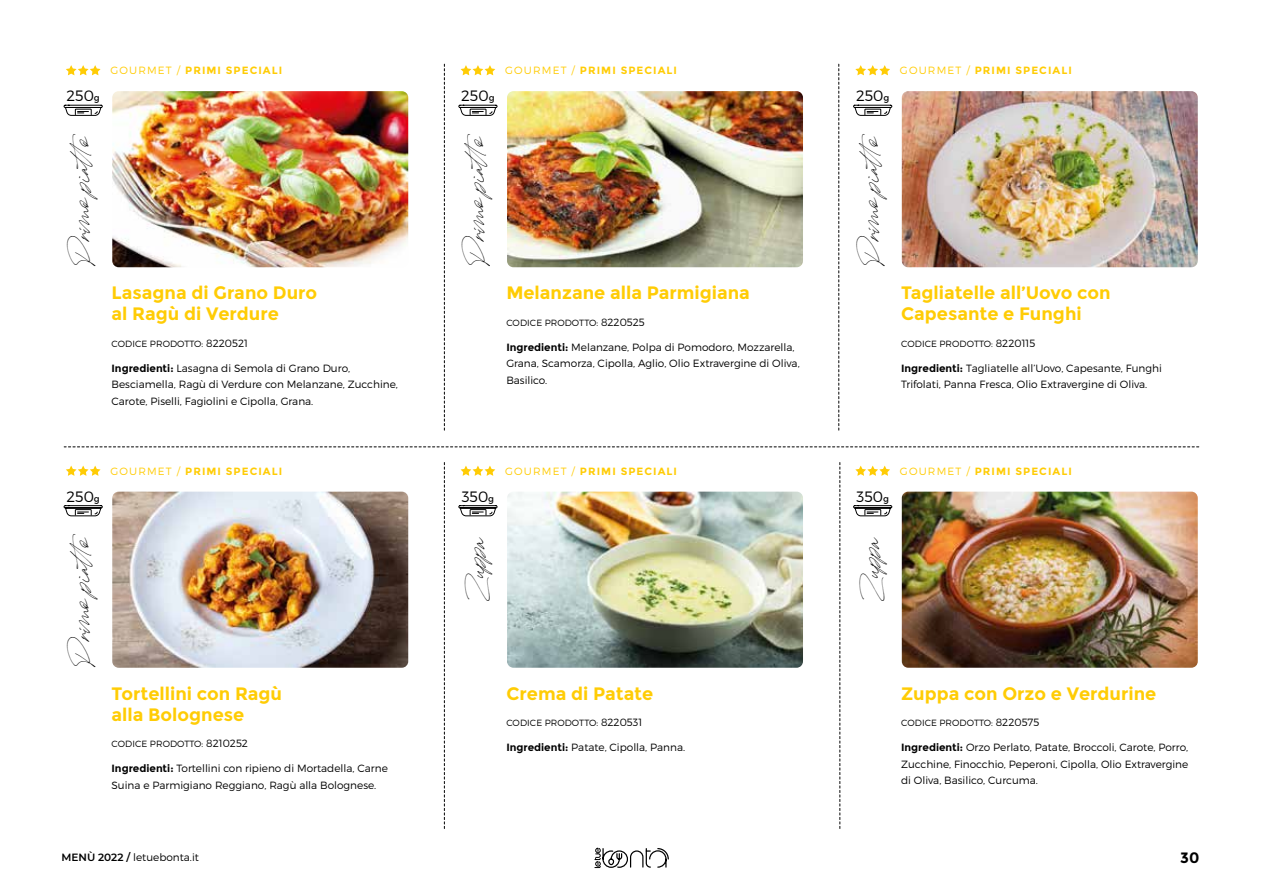
<style>
.page{position:relative;width:1263px;height:893px;background:#fff}
.page>*{position:absolute;margin:0;border:0;box-sizing:border-box;transform-origin:0 0}
.t1{font:700 18px/21px "Montserrat";color:#ffcc05}
.t2{font:300 15px "Montserrat";color:#000}
.t3{font:700 15px "Montserrat";color:#000}
.t4{font:13.5px "Carneys Gallery Script Demo Ver";color:#000}
.t5{font:300 10.5px/16.5px "Montserrat";color:#000}
.t6{font:700 10.5px "Montserrat";letter-spacing:.1em;color:#ffcc05}
.t7{font:300 9px "Montserrat";letter-spacing:.01em;color:#000}
.s1{font-weight:400;font-size:9px}
.s2{font-weight:300}
.s3{font-size:10.5px}
.s4{font-weight:700}
.s5{font-weight:600}
</style>
<div class="page">
<svg style="left:444px;top:64px;width:1px;height:366px"></svg>
<svg style="left:838px;top:64px;width:1px;height:366px"></svg>
<svg style="left:64px;top:446px;width:1135px;height:1px"></svg>
<svg style="left:444px;top:462px;width:1px;height:366px"></svg>
<svg style="left:839px;top:462px;width:1px;height:366px"></svg>
<svg style="left:594px;top:847px;width:75px;height:21px"></svg>
<img style="left:112px;top:91px;width:296px;height:176px">
<svg style="left:63px;top:105px;width:40px;height:11px"></svg>
<svg style="left:66px;top:65px;width:34px;height:10px"></svg>
<img style="left:507px;top:91px;width:296px;height:176px">
<svg style="left:458px;top:105px;width:40px;height:11px"></svg>
<svg style="left:461px;top:65px;width:34px;height:10px"></svg>
<img style="left:902px;top:91px;width:296px;height:176px">
<svg style="left:853px;top:105px;width:39px;height:11px"></svg>
<svg style="left:855px;top:65px;width:35px;height:10px"></svg>
<img style="left:112px;top:492px;width:296px;height:176px">
<svg style="left:63px;top:505px;width:40px;height:11px"></svg>
<svg style="left:66px;top:466px;width:34px;height:10px"></svg>
<img style="left:507px;top:492px;width:296px;height:176px">
<svg style="left:458px;top:505px;width:40px;height:11px"></svg>
<svg style="left:461px;top:466px;width:34px;height:10px"></svg>
<img style="left:902px;top:492px;width:296px;height:176px">
<svg style="left:853px;top:505px;width:39px;height:11px"></svg>
<svg style="left:855px;top:466px;width:35px;height:10px"></svg>
<h2 class="t2" style="left:66px;top:87px;width:35px">250<span class="s1">g</span></h2>
<p class="t6" style="left:110px;top:64px;width:173px"><span class="s2">GOURMET /</span> PRIMI SPECIALI</p>
<p class="t4" style="left:75px;top:266px;width:136px;rotate:-90deg">Primo piatto</p>
<h1 class="t1" style="left:112px;top:282px;width:207px">Lasagna di Grano Duro al Ragù di Verdure</h1>
<p class="t7" style="left:112px;top:338px;width:138px">CODICE PRODOTTO: <span class="s3">8220521</span></p>
<p class="t5" style="left:112px;top:360px;width:288px"><span class="s4">Ingredienti:</span> Lasagna di Semola di Grano Duro,<br>Besciamella, Ragù di Verdure con Melanzane, Zucchine,<br>Carote, Piselli, Fagiolini e Cipolla, Grana.</p>
<h2 class="t2" style="left:66px;top:487px;width:35px">250<span class="s1">g</span></h2>
<p class="t6" style="left:110px;top:465px;width:173px"><span class="s2">GOURMET /</span> PRIMI SPECIALI</p>
<p class="t4" style="left:75px;top:667px;width:136px;rotate:-90deg">Primo piatto</p>
<h1 class="t1" style="left:112px;top:683px;width:172px">Tortellini con Ragù alla Bolognese</h1>
<p class="t7" style="left:112px;top:739px;width:138px">CODICE PRODOTTO: <span class="s3">8210252</span></p>
<p class="t5" style="left:112px;top:760px;width:278px"><span class="s4">Ingredienti:</span> Tortellini con ripieno di Mortadella, Carne<br>Suina e Parmigiano Reggiano, Ragù alla Bolognese.</p>
<p class="t6" style="left:505px;top:64px;width:173px"><span class="s2">GOURMET /</span> PRIMI SPECIALI</p>
<p class="t6" style="left:900px;top:64px;width:173px"><span class="s2">GOURMET /</span> PRIMI SPECIALI</p>
<h2 class="t2" style="left:461px;top:87px;width:35px">250<span class="s1">g</span></h2>
<h2 class="t2" style="left:856px;top:87px;width:35px">250<span class="s1">g</span></h2>
<p class="t4" style="left:470px;top:266px;width:136px;rotate:-90deg">Primo piatto</p>
<p class="t4" style="left:865px;top:266px;width:136px;rotate:-90deg">Primo piatto</p>
<h1 class="t1" style="left:506px;top:282px;width:245px">Melanzane alla Parmigiana</h1>
<p class="t7" style="left:506px;top:317px;width:140px">CODICE PRODOTTO: <span class="s3">8220525</span></p>
<p class="t5" style="left:506px;top:339px;width:295px"><span class="s4">Ingredienti:</span> Melanzane, Polpa di Pomodoro, Mozzarella,<br>Grana, Scamorza, Cipolla, Aglio, Olio Extravergine di Oliva,<br>Basilico.</p>
<h1 class="t1" style="left:901px;top:282px;width:211px">Tagliatelle all’Uovo con<br>Capesante e Funghi</h1>
<p class="t7" style="left:901px;top:338px;width:136px">CODICE PRODOTTO: <span class="s3">8220115</span></p>
<p class="t5" style="left:901px;top:360px;width:262px"><span class="s4">Ingredienti:</span> Tagliatelle all’Uovo, Capesante, Funghi<br>Trifolati, Panna Fresca, Olio Extravergine di Oliva.</p>
<p class="t6" style="left:505px;top:465px;width:173px"><span class="s2">GOURMET /</span> PRIMI SPECIALI</p>
<p class="t6" style="left:900px;top:465px;width:173px"><span class="s2">GOURMET /</span> PRIMI SPECIALI</p>
<h2 class="t2" style="left:462px;top:487px;width:34px">350<span class="s1">g</span></h2>
<h2 class="t2" style="left:856px;top:487px;width:34px">350<span class="s1">g</span></h2>
<p class="t4" style="left:470px;top:601px;width:69px;rotate:-90deg">Z uppa</p>
<p class="t4" style="left:865px;top:601px;width:69px;rotate:-90deg">Z uppa</p>
<h1 class="t1" style="left:506px;top:683px;width:148px">Crema di Patate</h1>
<p class="t7" style="left:506px;top:718px;width:137px">CODICE PRODOTTO: <span class="s3">8220531</span></p>
<p class="t5" style="left:506px;top:739px;width:180px"><span class="s4">Ingredienti:</span> Patate, Cipolla, Panna.</p>
<h1 class="t1" style="left:901px;top:683px;width:257px">Zuppa con Orzo e Verdurine</h1>
<p class="t7" style="left:901px;top:718px;width:140px">CODICE PRODOTTO: <span class="s3">8220575</span></p>
<p class="t5" style="left:901px;top:739px;width:289px;text-align:justify"><span class="s4">Ingredienti:</span> Orzo Perlato, Patate, Broccoli, Carote, Porro, Zucchine, Finocchio, Peperoni, Cipolla, Olio Extravergine di Oliva, Basilico, Curcuma.</p>
<p class="t5" style="left:61px;top:849px;width:139px"><span class="s5">MENÙ 2022 /</span> letuebonta.it</p>
<h2 class="t3" style="left:1180px;top:849px;width:21px">30</h2>
</div>
